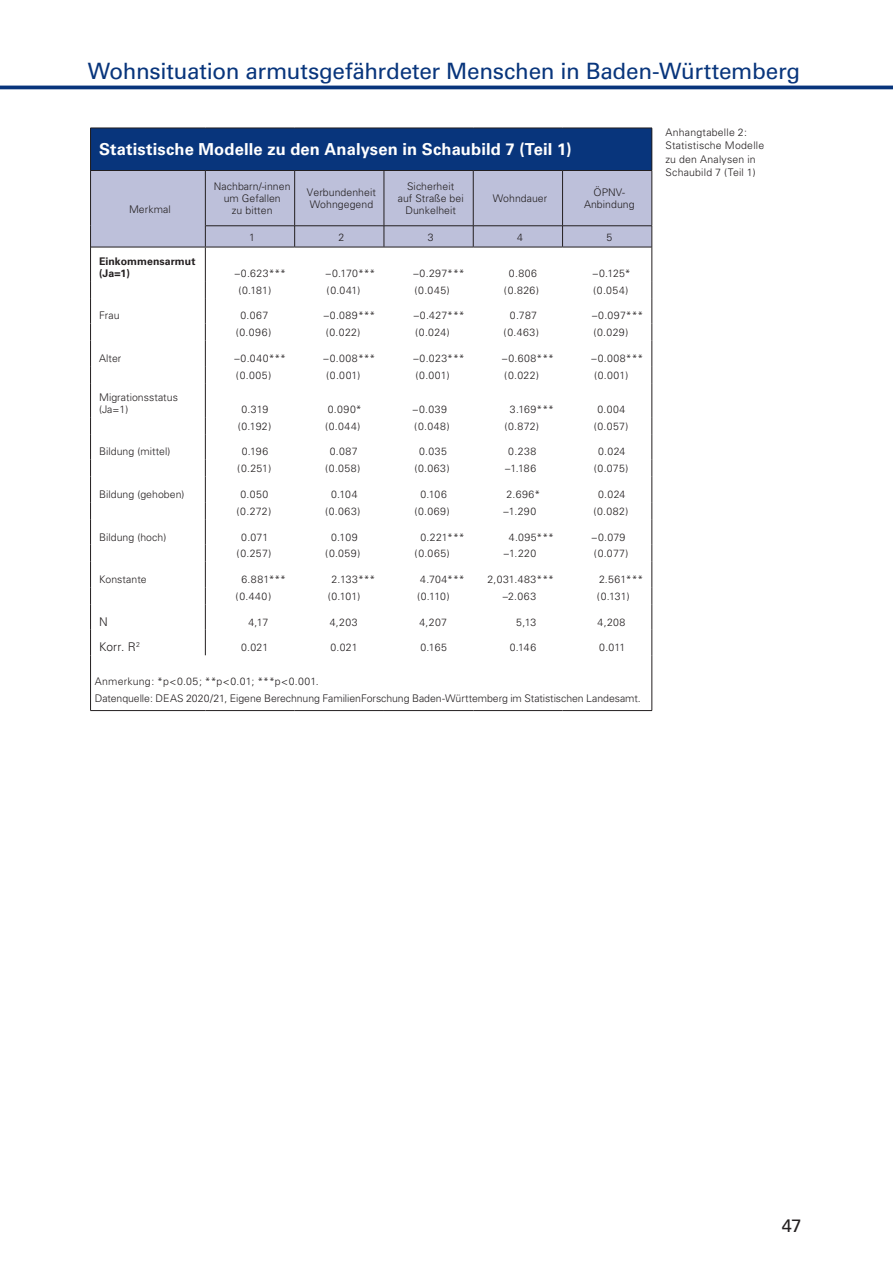
<style>
.page{position:relative;width:893px;height:1263px;background:#fff}
.page>*{position:absolute;margin:0;border:0;box-sizing:border-box;transform-origin:0 0}
.t1{font:22.5px "Univers";letter-spacing:-.01em;color:#08357c}
.t2{font:18px "Univers";color:#231f20}
.t3{font:700 16.5px "Univers";letter-spacing:.01em;color:#fff}
.t4{font:300 12px "Univers";color:#231f20}
.t5{font:300 10.5px/12px "Univers";letter-spacing:.005em;color:#231f20}
.t6{font:700 10.5px/12px "Univers";letter-spacing:.005em;color:#231f20}
</style>
<div class="page">
<hr style="left:0;top:86px;width:893px;height:3px;background:#08357c">
<div style="left:91px;top:128px;width:561px;height:42px;background:#08357c"></div>
<svg style="left:91px;top:248px;width:561px;height:462px"></svg>
<hr style="left:652px;top:128px;width:1px;height:42px;background:#231f20">
<hr style="left:90px;top:247px;width:1px;height:34px;background:#231f20">
<hr style="left:90px;top:383px;width:1px;height:34px;background:#231f20">
<hr style="left:90px;top:655px;width:1px;height:55px;background:#231f20">
<hr style="left:205px;top:247px;width:1px;height:34px;background:#231f20">
<hr style="left:205px;top:383px;width:1px;height:34px;background:#231f20">
<hr style="left:90px;top:128px;width:1px;height:42px;background:#231f20">
<hr style="left:90px;top:128px;width:115px;height:1px;background:#231f20">
<hr style="left:205px;top:128px;width:90px;height:1px;background:#231f20">
<hr style="left:295px;top:128px;width:89px;height:1px;background:#231f20">
<hr style="left:384px;top:128px;width:89px;height:1px;background:#231f20">
<hr style="left:473px;top:128px;width:90px;height:1px;background:#231f20">
<hr style="left:563px;top:128px;width:89px;height:1px;background:#231f20">
<hr style="left:205px;top:247px;width:90px;height:1px;background:#231f20">
<hr style="left:295px;top:247px;width:89px;height:1px;background:#231f20">
<hr style="left:384px;top:247px;width:89px;height:1px;background:#231f20">
<hr style="left:473px;top:247px;width:90px;height:1px;background:#231f20">
<hr style="left:563px;top:247px;width:89px;height:1px;background:#231f20">
<svg style="left:90px;top:170px;width:563px;height:77px;background:#b6b9d2"></svg>
<hr style="left:91px;top:247px;width:114px;height:1px;background:#231f20">
<svg style="left:90px;top:281px;width:1px;height:102px"></svg>
<svg style="left:90px;top:417px;width:1px;height:238px"></svg>
<svg style="left:205px;top:281px;width:1px;height:102px"></svg>
<svg style="left:205px;top:417px;width:1px;height:238px"></svg>
<hr style="left:652px;top:655px;width:1px;height:55px;background:#231f20">
<hr style="left:90px;top:710px;width:115px;height:1px;background:#231f20">
<hr style="left:205px;top:710px;width:90px;height:1px;background:#231f20">
<hr style="left:295px;top:710px;width:89px;height:1px;background:#231f20">
<hr style="left:384px;top:710px;width:89px;height:1px;background:#231f20">
<hr style="left:473px;top:710px;width:90px;height:1px;background:#231f20">
<hr style="left:563px;top:710px;width:89px;height:1px;background:#231f20">
<hr style="left:652px;top:247px;width:1px;height:34px;background:#231f20">
<svg style="left:652px;top:281px;width:1px;height:102px"></svg>
<hr style="left:652px;top:383px;width:1px;height:34px;background:#231f20">
<svg style="left:652px;top:417px;width:1px;height:238px"></svg>
<h1 class="t1" style="left:88px;top:57px;width:714px">Wohnsituation armutsgefährdeter Menschen in Baden-Württemberg</h1>
<h3 class="t3" style="left:99px;top:140px;width:474px">Statistische Modelle zu den Analysen in Schaubild 7 (Teil 1)</h3>
<p class="t5" style="left:129px;top:203px;width:43px">Merkmal</p>
<p class="t6" style="left:99px;top:255px;width:98px">Einkommensarmut (Ja=1)</p>
<p class="t5" style="left:214px;top:181px;width:78px;text-align:center">Nachbarn/-innen um Gefallen<br>zu bitten</p>
<p class="t5" style="left:307px;top:187px;width:70px">Verbundenheit<br>Wohngegend</p>
<p class="t5" style="left:398px;top:181px;width:68px;text-align:center">Sicherheit<br>auf Straße bei<br>Dunkelheit</p>
<p class="t5" style="left:493px;top:193px;width:56px">Wohndauer</p>
<p class="t5" style="left:584px;top:187px;width:52px;text-align:center">ÖPNV-<br>Anbindung</p>
<p class="t5" style="left:249px;top:231px;width:7px">1</p>
<p class="t5" style="left:338px;top:231px;width:7px">2</p>
<p class="t5" style="left:428px;top:231px;width:7px">3</p>
<p class="t5" style="left:517px;top:231px;width:7px">4</p>
<p class="t5" style="left:606px;top:231px;width:7px">5</p>
<p class="t5" style="left:235px;top:267px;width:53px">–0.623***</p>
<p class="t5" style="left:326px;top:267px;width:51px">–0.170***</p>
<p class="t5" style="left:413px;top:267px;width:53px">–0.297***</p>
<p class="t5" style="left:509px;top:267px;width:30px">0.806</p>
<p class="t5" style="left:593px;top:267px;width:39px">–0.125*</p>
<p class="t5" style="left:238px;top:284px;width:34px">(0.181)</p>
<p class="t5" style="left:327px;top:284px;width:35px">(0.041)</p>
<p class="t5" style="left:415px;top:284px;width:37px">(0.045)</p>
<p class="t5" style="left:504px;top:284px;width:37px">(0.826)</p>
<p class="t5" style="left:593px;top:284px;width:37px">(0.054)</p>
<p class="t5" style="left:99px;top:310px;width:22px">Frau</p>
<p class="t5" style="left:241px;top:310px;width:29px">0.067</p>
<p class="t5" style="left:324px;top:310px;width:53px">–0.089***</p>
<p class="t5" style="left:414px;top:310px;width:53px">–0.427***</p>
<p class="t5" style="left:510px;top:310px;width:29px">0.787</p>
<p class="t5" style="left:592px;top:310px;width:53px">–0.097***</p>
<p class="t5" style="left:236px;top:326px;width:37px">(0.096)</p>
<p class="t5" style="left:326px;top:326px;width:36px">(0.022)</p>
<p class="t5" style="left:415px;top:326px;width:36px">(0.024)</p>
<p class="t5" style="left:504px;top:326px;width:37px">(0.463)</p>
<p class="t5" style="left:593px;top:326px;width:37px">(0.029)</p>
<p class="t5" style="left:99px;top:352px;width:24px">Alter</p>
<p class="t5" style="left:234px;top:352px;width:53px">–0.040***</p>
<p class="t5" style="left:324px;top:352px;width:53px">–0.008***</p>
<p class="t5" style="left:413px;top:352px;width:53px">–0.023***</p>
<p class="t5" style="left:502px;top:352px;width:53px">–0.608***</p>
<p class="t5" style="left:592px;top:352px;width:53px">–0.008***</p>
<p class="t5" style="left:236px;top:369px;width:37px">(0.005)</p>
<p class="t5" style="left:326px;top:369px;width:36px">(0.001)</p>
<p class="t5" style="left:415px;top:369px;width:36px">(0.001)</p>
<p class="t5" style="left:504px;top:369px;width:36px">(0.022)</p>
<p class="t5" style="left:594px;top:369px;width:36px">(0.001)</p>
<p class="t5" style="left:99px;top:391px;width:80px">Migrationsstatus (Ja=1)</p>
<p class="t5" style="left:241px;top:403px;width:28px">0.319</p>
<p class="t5" style="left:328px;top:403px;width:35px">0.090*</p>
<p class="t5" style="left:413px;top:403px;width:36px">–0.039</p>
<p class="t5" style="left:510px;top:403px;width:46px">3.169***</p>
<p class="t5" style="left:597px;top:403px;width:30px">0.004</p>
<p class="t5" style="left:238px;top:420px;width:35px">(0.192)</p>
<p class="t5" style="left:325px;top:420px;width:37px">(0.044)</p>
<p class="t5" style="left:414px;top:420px;width:37px">(0.048)</p>
<p class="t5" style="left:504px;top:420px;width:36px">(0.872)</p>
<p class="t5" style="left:594px;top:420px;width:36px">(0.057)</p>
<p class="t5" style="left:99px;top:446px;width:73px">Bildung (mittel)</p>
<p class="t5" style="left:242px;top:446px;width:28px">0.196</p>
<p class="t5" style="left:330px;top:446px;width:29px">0.087</p>
<p class="t5" style="left:419px;top:446px;width:29px">0.035</p>
<p class="t5" style="left:508px;top:446px;width:29px">0.238</p>
<p class="t5" style="left:598px;top:446px;width:29px">0.024</p>
<p class="t5" style="left:237px;top:463px;width:35px">(0.251)</p>
<p class="t5" style="left:325px;top:463px;width:37px">(0.058)</p>
<p class="t5" style="left:414px;top:463px;width:37px">(0.063)</p>
<p class="t5" style="left:505px;top:463px;width:32px">–1.186</p>
<p class="t5" style="left:594px;top:463px;width:36px">(0.075)</p>
<p class="t5" style="left:99px;top:488px;width:87px">Bildung (gehoben)</p>
<p class="t5" style="left:240px;top:488px;width:29px">0.050</p>
<p class="t5" style="left:331px;top:488px;width:28px">0.104</p>
<p class="t5" style="left:420px;top:488px;width:28px">0.106</p>
<p class="t5" style="left:507px;top:488px;width:35px">2.696*</p>
<p class="t5" style="left:598px;top:488px;width:29px">0.024</p>
<p class="t5" style="left:236px;top:505px;width:36px">(0.272)</p>
<p class="t5" style="left:325px;top:505px;width:37px">(0.063)</p>
<p class="t5" style="left:414px;top:505px;width:37px">(0.069)</p>
<p class="t5" style="left:504px;top:505px;width:34px">–1.290</p>
<p class="t5" style="left:593px;top:505px;width:37px">(0.082)</p>
<p class="t5" style="left:99px;top:531px;width:69px">Bildung (hoch)</p>
<p class="t5" style="left:241px;top:531px;width:29px">0.071</p>
<p class="t5" style="left:331px;top:531px;width:28px">0.109</p>
<p class="t5" style="left:420px;top:531px;width:46px">0.221***</p>
<p class="t5" style="left:509px;top:531px;width:47px">4.095***</p>
<p class="t5" style="left:592px;top:531px;width:35px">–0.079</p>
<p class="t5" style="left:237px;top:548px;width:36px">(0.257)</p>
<p class="t5" style="left:325px;top:548px;width:37px">(0.059)</p>
<p class="t5" style="left:415px;top:548px;width:37px">(0.065)</p>
<p class="t5" style="left:504px;top:548px;width:34px">–1.220</p>
<p class="t5" style="left:594px;top:548px;width:36px">(0.077)</p>
<p class="t5" style="left:99px;top:573px;width:49px">Konstante</p>
<p class="t5" style="left:241px;top:573px;width:46px">6.881***</p>
<p class="t5" style="left:332px;top:573px;width:45px">2.133***</p>
<p class="t5" style="left:420px;top:573px;width:46px">4.704***</p>
<p class="t5" style="left:487px;top:573px;width:68px">2,031.483***</p>
<p class="t5" style="left:599px;top:573px;width:46px">2.561***</p>
<p class="t5" style="left:236px;top:590px;width:37px">(0.440)</p>
<p class="t5" style="left:328px;top:590px;width:34px">(0.101)</p>
<p class="t5" style="left:417px;top:590px;width:34px">(0.110)</p>
<p class="t5" style="left:503px;top:590px;width:35px">–2.063</p>
<p class="t5" style="left:597px;top:590px;width:34px">(0.131)</p>
<p class="t4" style="left:99px;top:614px;width:10px">N</p>
<p class="t5" style="left:248px;top:616px;width:21px">4,17</p>
<p class="t5" style="left:330px;top:616px;width:29px">4,203</p>
<p class="t5" style="left:419px;top:616px;width:29px">4,207</p>
<p class="t5" style="left:516px;top:616px;width:22px">5,13</p>
<p class="t5" style="left:598px;top:616px;width:29px">4,208</p>
<p class="t4" style="left:99px;top:639px;width:43px">Korr. R<sup>2</sup></p>
<p class="t5" style="left:241px;top:641px;width:29px">0.021</p>
<p class="t5" style="left:330px;top:641px;width:29px">0.021</p>
<p class="t5" style="left:420px;top:641px;width:28px">0.165</p>
<p class="t5" style="left:510px;top:641px;width:28px">0.146</p>
<p class="t5" style="left:599px;top:641px;width:28px">0.011</p>
<p class="t5" style="left:95px;top:673px;width:547px;line-height:16.8px">Anmerkung: *p&lt;0.05; **p&lt;0.01; ***p&lt;0.001.<br>Datenquelle: DEAS 2020/21, Eigene Berechnung FamilienForschung Baden-Württemberg im Statistischen Landesamt.</p>
<p class="t5" style="left:665px;top:125px;width:100px;line-height:13.5px">Anhangtabelle 2:<br>Statistische Modelle zu den Analysen in<br>Schaubild 7 (Teil 1)</p>
<h2 class="t2" style="left:782px;top:1215px;width:21px">47</h2>
</div>
